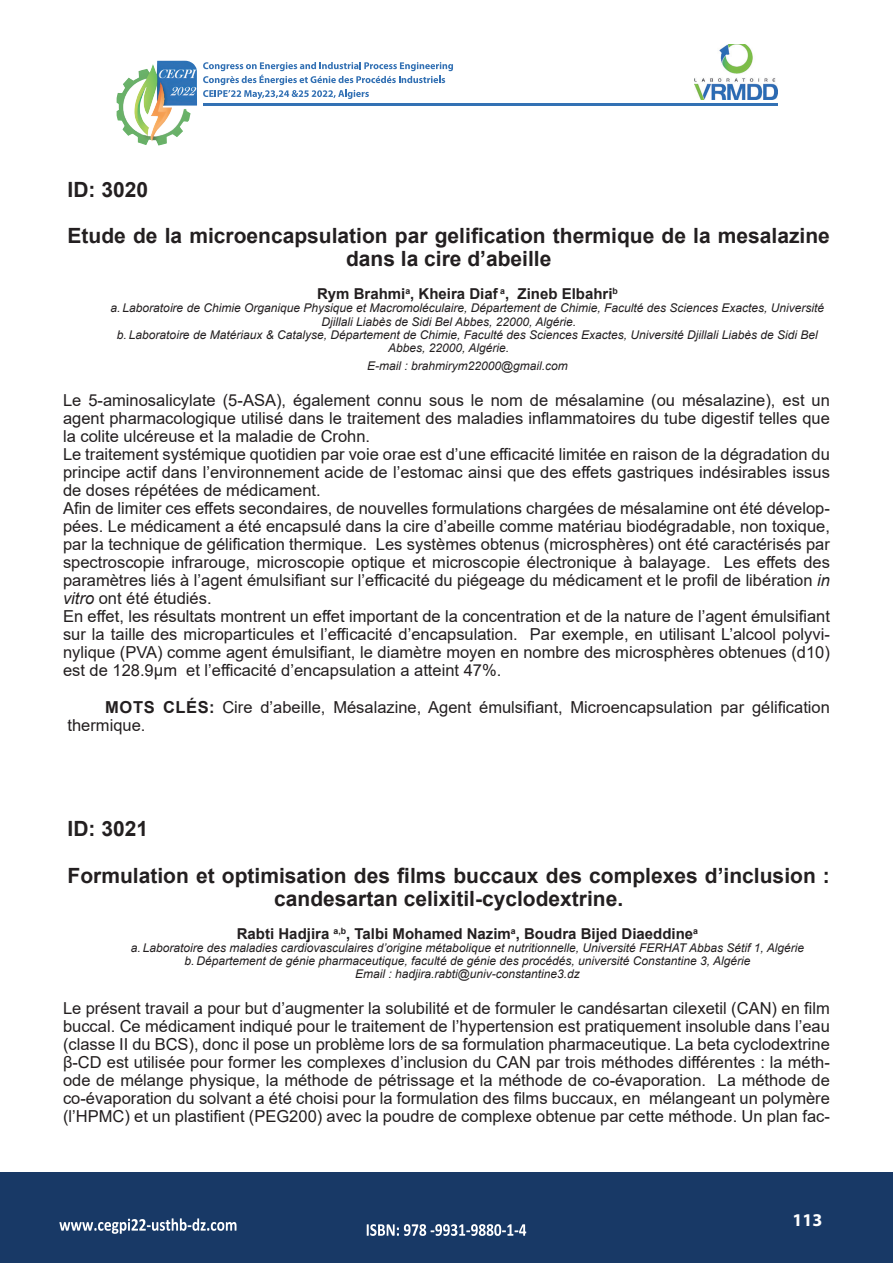
<style>
.page{position:relative;width:893px;height:1263px;background:#fff}
.page>*{position:absolute;margin:0;border:0;box-sizing:border-box;transform-origin:0 0}
.Titre-centre{font:700 21px/23.1px "Arial";color:#231f20;text-align:center}
.ID-Titre{font:700 21px "Arial";color:#231f20}
.t1{font:700 18px "Myriad Pro";color:#fff}
.Paragraph_Style_3{font:16.5px/18px "Arial";color:#231f20;text-align:justify}
.Titre{font:16.5px/18.1px "Arial";color:#231f20}
.Titre-2{font:700 15px "Arial";color:#231f20}
.Titre-3{font:italic 12px/13.2px "Arial";color:#231f20}
.s1{font-style:italic}
.s2{font-weight:700}
</style>
<div class="page">
<div style="left:0;top:1172px;width:893px;height:91px;background:#183966"></div>
<svg style="left:367px;top:1224px;width:159px;height:12px"></svg>
<svg style="left:59px;top:1218px;width:177px;height:16px"></svg>
<svg style="left:203px;top:62px;width:250px;height:37px"></svg>
<img style="left:117px;top:61px;width:65px;height:84px">
<hr style="left:203px;top:103px;width:574px;height:2px;background:#3371b4">
<img style="left:695px;top:44px;width:82px;height:55px">
<p class="ID-Titre" style="left:68px;top:175px;width:82px">ID: 3020</p>
<p class="Titre-centre" style="left:68px;top:224px;width:764px">Etude de la microencapsulation par gelification thermique de la mesalazine dans la cire d’abeille</p>
<p class="Titre-2" style="left:317px;top:283px;width:302px">Rym Brahmi<sup>a</sup>, Kheira Diaf <sup>a</sup>, Zineb Elbahri<sup>b</sup></p>
<p class="Titre-3" style="left:321px;top:302px;width:504px;text-indent:-211px">a. Laboratoire de Chimie Organique Physique et Macromoléculaire, Département de Chimie, Faculté des Sciences Exactes, Université<br>Djillali Liabès de Sidi Bel Abbes, 22000, Algérie.</p>
<p class="Titre-3" style="left:388px;top:328px;width:431px;text-indent:-271px">b. Laboratoire de Matériaux &amp; Catalyse, Département de Chimie, Faculté des Sciences Exactes, Université Djillali Liabès de Sidi Bel<br>Abbes, 22000, Algérie.</p>
<p class="Titre-3" style="left:367px;top:359px;width:202px">E-mail : brahmirym22000@gmail.com</p>
<p class="Paragraph_Style_3" style="left:63px;top:391px;width:768px">Le 5-aminosalicylate (5-ASA), également connu sous le nom de mésalamine (ou mésalazine), est un agent pharmacologique utilisé dans le traitement des maladies inflammatoires du tube digestif telles que la colite ulcéreuse et la maladie de Crohn.</p>
<p class="Paragraph_Style_3" style="left:63px;top:445px;width:768px">Le traitement systémique quotidien par voie orae est d’une efficacité limitée en raison de la dégradation du principe actif dans l’environnement acide de l’estomac ainsi que des effets gastriques indésirables issus de doses répétées de médicament.</p>
<p class="Paragraph_Style_3" style="left:63px;top:499px;width:768px">Afin de limiter ces effets secondaires, de nouvelles formulations chargées de mésalamine ont été dévelop&shy;pées. Le médicament a été encapsulé dans la cire d’abeille comme matériau biodégradable, non toxique, par la technique de gélification thermique. Les systèmes obtenus (microsphères) ont été caractérisés par spectroscopie infrarouge, microscopie optique et microscopie électronique à balayage. Les effets des paramètres liés à l’agent émulsifiant sur l’efficacité du piégeage du médicament et le profil de libération <span class="s1">in vitro</span> ont été étudiés.</p>
<p class="Paragraph_Style_3" style="left:63px;top:607px;width:768px">En effet, les résultats montrent un effet important de la concentration et de la nature de l’agent émulsifiant sur la taille des microparticules et l’efficacité d’encapsulation. Par exemple, en utilisant L’alcool polyvi&shy;nylique (PVA) comme agent émulsifiant, le diamètre moyen en nombre des microsphères obtenues (d10) est de 128.9µm et l’efficacité d’encapsulation a atteint 47%.</p>
<p class="Titre" style="left:68px;top:698px;width:764px;text-indent:38px"><span class="s2">MOTS CLÉS:</span> Cire d’abeille, Mésalazine, Agent émulsifiant, Microencapsulation par gélification thermique.</p>
<p class="ID-Titre" style="left:68px;top:814px;width:82px">ID: 3021</p>
<p class="Titre-centre" style="left:68px;top:864px;width:764px">Formulation et optimisation des films buccaux des complexes d’inclusion : candesartan celixitil-cyclodextrine.</p>
<p class="Titre-2" style="left:237px;top:923px;width:463px">Rabti Hadjira <sup>a,b</sup>, Talbi Mohamed Nazim<sup>a</sup>, Boudra Bijed Diaeddine<sup>a</sup></p>
<p class="Titre-3" style="left:131px;top:941px;width:675px">a. Laboratoire des maladies cardiovasculaires d’origine métabolique et nutritionnelle, Université FERHAT Abbas Sétif 1, Algérie</p>
<p class="Titre-3" style="left:185px;top:954px;width:567px">b. Département de génie pharmaceutique, faculté de génie des procédés, université Constantine 3, Algérie</p>
<p class="Titre-3" style="left:355px;top:968px;width:226px">Email : hadjira.rabti@univ-constantine3.dz</p>
<p class="Paragraph_Style_3" style="left:63px;top:999px;width:768px">Le présent travail a pour but d’augmenter la solubilité et de formuler le candésartan cilexetil (CAN) en film buccal. Ce médicament indiqué pour le traitement de l’hypertension est pratiquement insoluble dans l’eau (classe II du BCS), donc il pose un problème lors de sa formulation pharmaceutique. La beta cyclodextrine β-CD est utilisée pour former les complexes d’inclusion du CAN par trois méthodes différentes : la méth&shy;ode de mélange physique, la méthode de pétrissage et la méthode de co-évaporation. La méthode de co-évaporation du solvant a été choisi pour la formulation des films buccaux, en mélangeant un polymère (l’HPMC) et un plastifient (PEG200) avec la poudre de complexe obtenue par cette méthode. Un plan fac-</p>
<p class="t1" style="left:792px;top:1208px;width:31px">113</p>
</div>
